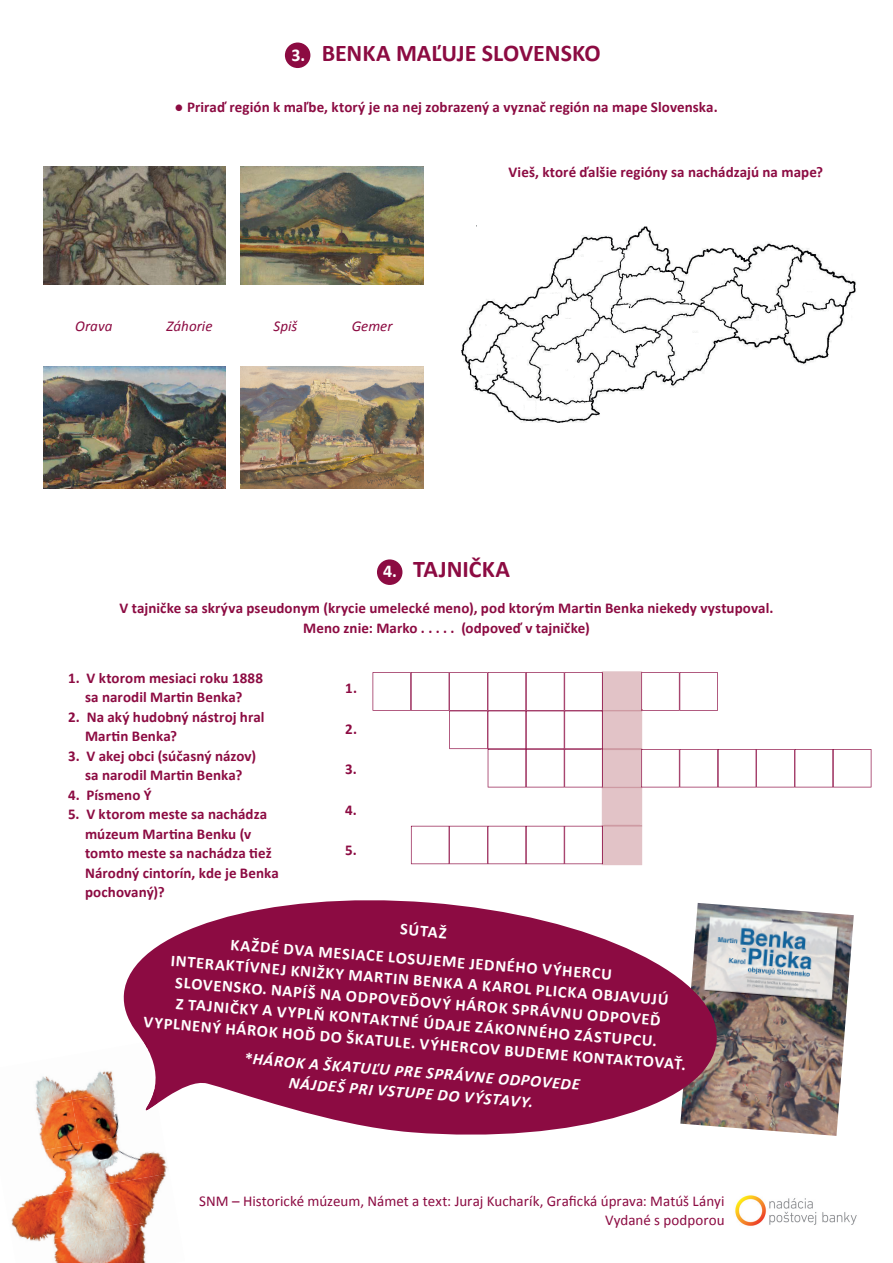
<style>
.page{position:relative;width:893px;height:1263px;background:#fff}
.page>*{position:absolute;margin:0;border:0;box-sizing:border-box;transform-origin:0 0}
.t1{font:700 24px "Calibri";color:#8c0b42}
.t2{font:700 16.5px/21px "Calibri";color:#fff;text-align:center}
.t3{font:italic 700 16.5px/21px "Calibri";color:#fff;text-align:center}
.t4{font:700 15px/19.5px "Calibri";letter-spacing:.005em;color:#8c0b42;text-align:center}
.t5{font:15px/19.5px "Calibri";color:#8c0b42;text-align:right}
.t6{font:italic 15px "Calibri";color:#8c0b42}
.s1{font-size:18px;color:#fff}
.s2{font-style:normal}
</style>
<div class="page">
<div style="left:377px;top:559px;width:25px;height:26px;background:#8c0b42;border-radius:50%"></div>
<div style="left:285px;top:43px;width:25px;height:25px;background:#8c0b42;border-radius:50%"></div>
<img style="left:43px;top:166px;width:183px;height:119px">
<img style="left:43px;top:366px;width:183px;height:123px">
<img style="left:240px;top:166px;width:183px;height:119px">
<img style="left:240px;top:366px;width:183px;height:123px">
<img style="left:461px;top:226px;width:395px;height:197px">
<img style="left:722px;top:904px;width:132px;height:232px">
<svg style="left:373px;top:671px;width:498px;height:194px"></svg>
<svg style="left:123px;top:900px;width:599px;height:235px;fill:#8c0b42"></svg>
<img style="left:35px;top:1076px;width:29px;height:24px">
<img style="left:64px;top:1042px;width:80px;height:58px">
<img style="left:36px;top:1100px;width:36px;height:44px">
<img style="left:72px;top:1085px;width:90px;height:59px">
<img style="left:41px;top:1144px;width:38px;height:44px">
<img style="left:79px;top:1129px;width:91px;height:59px">
<img style="left:11px;top:1188px;width:76px;height:43px">
<img style="left:87px;top:1173px;width:83px;height:58px">
<img style="left:16px;top:1231px;width:79px;height:32px">
<img style="left:95px;top:1217px;width:75px;height:46px">
<img style="left:144px;top:1042px;width:13px;height:68px">
<img style="left:735px;top:1195px;width:122px;height:31px">
<h1 class="t1" style="left:292px;top:37px;width:311px"><span class="s1">3.</span> BENKA MAĽUJE SLOVENSKO</h1>
<p class="t4" style="left:175px;top:98px;width:545px">● Priraď región k maľbe, ktorý je na nej zobrazený a vyznač región na mape Slovenska.</p>
<p class="t6" style="left:75px;top:316px;width:39px">Orava</p>
<p class="t6" style="left:167px;top:316px;width:47px">Záhorie</p>
<p class="t6" style="left:274px;top:316px;width:25px">Spiš</p>
<p class="t6" style="left:352px;top:316px;width:42px">Gemer</p>
<p class="t4" style="left:508px;top:163px;width:316px">Vieš, ktoré ďalšie regióny sa nachádzajú na mape?</p>
<h1 class="t1" style="left:383px;top:554px;width:129px"><span class="s1">4.</span> TAJNIČKA</h1>
<p class="t4" style="left:120px;top:598px;width:655px">V tajničke sa skrýva pseudonym (krycie umelecké meno), pod ktorým Martin Benka niekedy vystupoval.<br>Meno znie: Marko . . . . . (odpoveď v tajničke)</p>
<p class="t4" style="left:68px;top:668px;width:196px">1. V ktorom mesiaci roku 1888 sa narodil Martin Benka?</p>
<p class="t4" style="left:85px;top:707px;width:181px;text-align:left;text-indent:-17px">2. Na aký hudobný nástroj hral<br>Martin Benka?</p>
<p class="t4" style="left:68px;top:746px;width:190px">3. V akej obci (súčasný názov) sa narodil Martin Benka?</p>
<p class="t4" style="left:68px;top:785px;width:85px">4. Písmeno Ý</p>
<p class="t4" style="left:85px;top:804px;width:195px;text-align:left;text-indent:-17px">5. V ktorom meste sa nachádza múzeum Martina Benku (v tomto meste sa nachádza tiež<br>Národný cintorín, kde je Benka pochovaný)?</p>
<p class="t4" style="left:345px;top:678px;width:13px">1.</p>
<p class="t4" style="left:345px;top:719px;width:13px">2.</p>
<p class="t4" style="left:345px;top:759px;width:13px">3.</p>
<p class="t4" style="left:345px;top:800px;width:13px">4.</p>
<p class="t4" style="left:345px;top:840px;width:13px">5.</p>
<p class="t2" style="left:234px;top:900px;width:384px;line-height:28.5px;rotate:5deg">SÚTAŽ<br>KAŽDÉ DVA MESIACE LOSUJEME JEDNÉHO VÝHERCU</p>
<p class="t2" style="left:150px;top:946px;width:545px;rotate:5deg">INTERAKTÍVNEJ KNIŽKY MARTIN BENKA A KAROL PLICKA OBJAVUJÚ SLOVENSKO. NAPÍŠ NA ODPOVEĎOVÝ HÁROK SPRÁVNU ODPOVEĎ<br>Z TAJNIČKY A VYPLŇ KONTAKTNÉ ÚDAJE ZÁKONNÉHO ZÁSTUPCU.<br>VYPLNENÝ HÁROK HOĎ DO ŠKATULE. VÝHERCOV BUDEME KONTAKTOVAŤ.</p>
<p class="t3" style="left:246px;top:1046px;width:338px;rotate:5deg"><span class="s2">*</span>HÁROK A ŠKATUĽU PRE SPRÁVNE ODPOVEDE<br>NÁJDEŠ PRI VSTUPE DO VÝSTAVY.</p>
<p class="t5" style="left:199px;top:1191px;width:527px">SNM – Historické múzeum, Námet a text: Juraj Kucharík, Grafická úprava: Matúš Lányi<br>Vydané s podporou</p>
</div>
